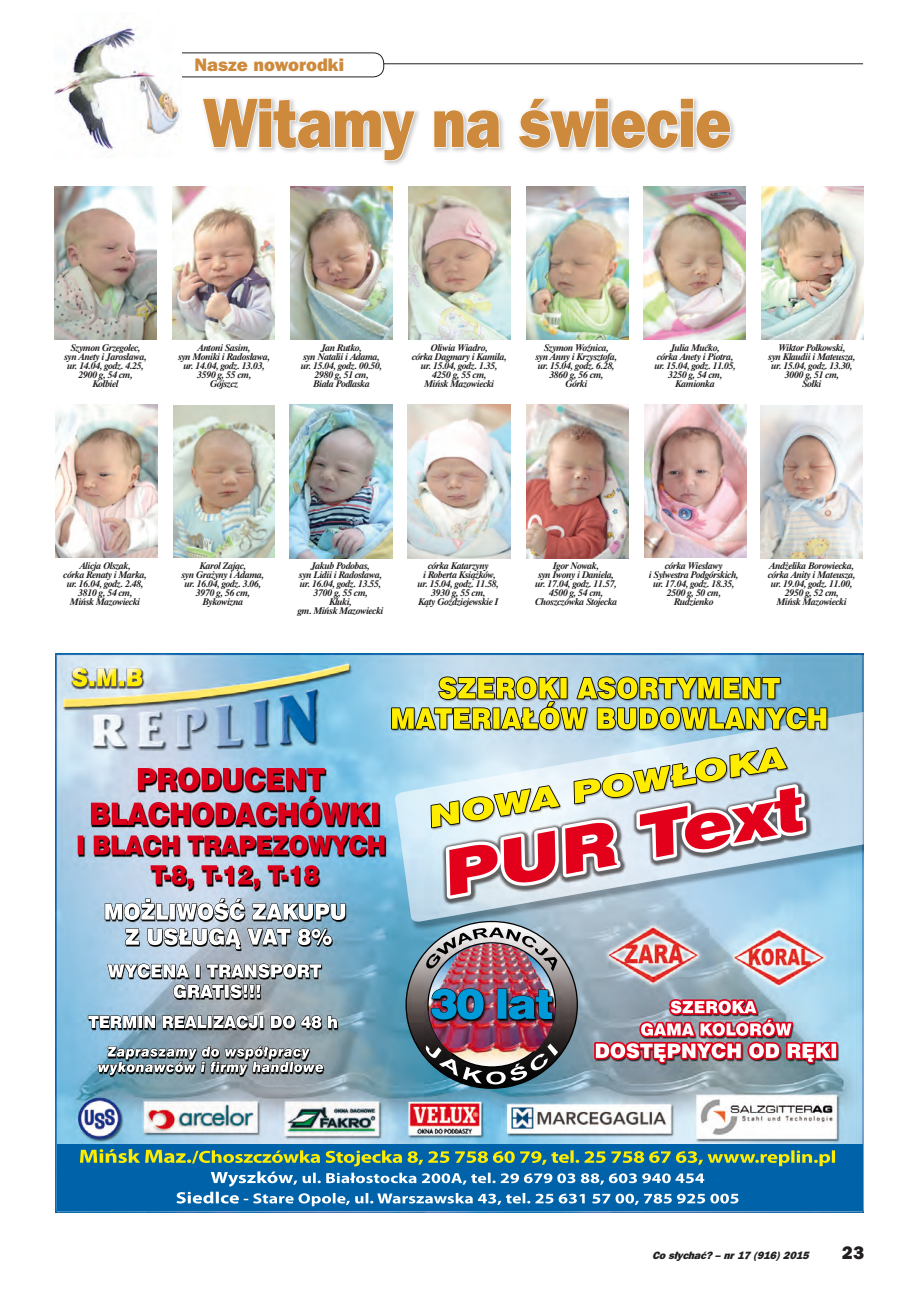
<style>
.page{position:relative;width:919px;height:1289px;background:#fff}
.page>*{position:absolute;margin:0;border:0;box-sizing:border-box;transform-origin:0 0}
.t1{font:69.3px "Frnk Goth ITC Hv PL";letter-spacing:-.01em;color:#ce8a3c;scale:.85 1}
.t2{font:18px "Frnk Goth ITC Hv PL";color:#ce8a3c}
.t3{font:18px "Frnk Goth ITC Hv PL";color:#231f20}
.t4{font:italic 10.5px "Frnk Goth ITC Hv PL";color:#231f20}
.t5{font:italic 700 9px/9px "Dutch 801 Rm PL";letter-spacing:-.035em;color:#231f20;text-align:center}
</style>
<div class="page">
<img style="left:55px;top:653px;width:808px;height:559px">
<img style="left:405px;top:922px;width:173px;height:166px">
<img style="left:407px;top:922px;width:169px;height:165px">
<img style="left:427px;top:942px;width:129px;height:101px">
<img style="left:428px;top:943px;width:126px;height:100px">
<img style="left:436px;top:927px;width:105px;height:28px">
<img style="left:425px;top:1043px;width:133px;height:41px">
<img style="left:669px;top:999px;width:99px;height:31px">
<img style="left:124px;top:898px;width:216px;height:22px">
<img style="left:57px;top:1144px;width:804px;height:66px">
<img style="left:431px;top:988px;width:121px;height:31px">
<img style="left:236px;top:1015px;width:101px;height:13px">
<img style="left:137px;top:963px;width:184px;height:15px">
<img style="left:107px;top:1045px;width:166px;height:14px">
<img style="left:394px;top:712px;width:469px;height:210px">
<img style="left:657px;top:747px;width:130px;height:37px">
<img style="left:636px;top:784px;width:170px;height:76px">
<img style="left:438px;top:676px;width:329px;height:23px">
<hr style="left:245px;top:63px;width:618px;height:1px;background:#231f20">
<div style="left:77px;top:53px;width:307px;height:24px;background:#fff;border-radius:10px"></div>
<div style="left:76px;top:52px;width:308px;height:25px;border:1px solid #231f20;border-radius:10px"></div>
<img style="left:55px;top:28px;width:126px;height:123px">
<div style="left:200px;top:96px;width:537px;height:71px;background:#231f20;opacity:.24"></div>
<svg style="left:201px;top:97px;width:215px;height:65px"></svg>
<svg style="left:433px;top:109px;width:68px;height:40px"></svg>
<svg style="left:517px;top:97px;width:214px;height:52px"></svg>
<img style="left:54px;top:186px;width:102px;height:153px">
<img style="left:172px;top:186px;width:102px;height:153px">
<img style="left:291px;top:186px;width:102px;height:153px">
<img style="left:408px;top:186px;width:102px;height:153px">
<img style="left:526px;top:186px;width:102px;height:153px">
<img style="left:643px;top:186px;width:102px;height:153px">
<img style="left:761px;top:186px;width:102px;height:153px">
<img style="left:55px;top:404px;width:102px;height:153px">
<img style="left:173px;top:405px;width:102px;height:152px">
<img style="left:290px;top:404px;width:102px;height:154px">
<img style="left:407px;top:404px;width:103px;height:154px">
<img style="left:526px;top:404px;width:102px;height:154px">
<img style="left:644px;top:404px;width:102px;height:153px">
<img style="left:760px;top:405px;width:102px;height:153px">
<h2 class="t2" style="left:194px;top:53px;width:151px">Nasze noworodki</h2>
<h1 class="t1" style="left:204px;top:78px;width:622px">Witamy na świecie</h1>
<p class="t5" style="left:64px;top:343px;width:84px">Szymon Grzegolec, syn Anety i Jarosława, ur. 14.04, godz. 4.25,<br>2900 g, 54 cm,<br>Kołbiel</p>
<p class="t5" style="left:301px;top:343px;width:83px">Jan Rutko,<br>syn Natalii i Adama, ur. 15.04, godz. 00.50,<br>2980 g, 51 cm,<br>Biała Podlaska</p>
<p class="t5" style="left:412px;top:343px;width:96px">Oliwia Wiadro,<br>córka Dagmary i Kamila, ur. 15.04, godz. 1.35,<br>4250 g, 55 cm,<br>Mińsk Mazowiecki</p>
<p class="t5" style="left:536px;top:342px;width:83px">Szymon Woźnica,<br>syn Anny i Krzysztofa, ur. 15.04, godz. 6.28,<br>3860 g, 56 cm,<br>Górki</p>
<p class="t5" style="left:654px;top:342px;width:83px">Julia Mućko,<br>córka Anety i Piotra, ur. 15.04, godz. 11.05,<br>3250 g, 54 cm,<br>Kamionka</p>
<p class="t5" style="left:768px;top:343px;width:88px">Wiktor Polkowski,<br>syn Klaudii i Mateusza, ur. 15.04, godz. 13.30,<br>3000 g, 51 cm,<br>Sołki</p>
<p class="t5" style="left:178px;top:343px;width:93px">Antoni Sasim,<br>syn Moniki i Radosława, ur. 14.04, godz. 13.03,<br>3590 g, 55 cm,<br>Gójszcz</p>
<p class="t5" style="left:64px;top:561px;width:85px">Alicja Olszak,<br>córka Renaty i Marka, ur. 16.04, godz. 2.48,<br>3810 g, 54 cm,<br>Mińsk Mazowiecki</p>
<p class="t5" style="left:182px;top:561px;width:84px">Karol Zając,<br>syn Grażyny i Adama, ur. 16.04, godz. 3.06,<br>3970 g, 56 cm,<br>Bykowizna</p>
<p class="t5" style="left:298px;top:561px;width:87px">Jakub Podobas,<br>syn Lidii i Radosława, ur. 16.04, godz. 13.55,<br>3700 g, 55 cm,<br>Kluki,<br>gm. Mińsk Mazowiecki</p>
<p class="t5" style="left:418px;top:561px;width:83px">córka Katarzyny<br>i Roberta Książków, ur. 15.04, godz. 11.58,<br>3930 g, 55 cm,<br>Kąty Goździejewskie I</p>
<p class="t5" style="left:535px;top:561px;width:84px">Igor Nowak,<br>syn Iwony i Daniela, ur. 17.04, godz. 11.57,<br>4500 g, 54 cm,<br>Choszczówka Stojecka</p>
<p class="t5" style="left:768px;top:561px;width:89px">Andżelika Borowiecka, córka Anity i Mateusza, ur. 19.04, godz. 11.00,<br>2950 g, 52 cm,<br>Mińsk Mazowiecki</p>
<p class="t5" style="left:649px;top:561px;width:91px">córka Wiesławy<br>i Sylwestra Podgórskich, ur. 17.04, godz. 18.35,<br>2500 g, 50 cm,<br>Rudzienko</p>
<p class="t4" style="left:652px;top:1248px;width:161px">Cosłychać?–nr17 (916)2015</p>
<h2 class="t3" style="left:841px;top:1240px;width:24px">23</h2>
</div>
